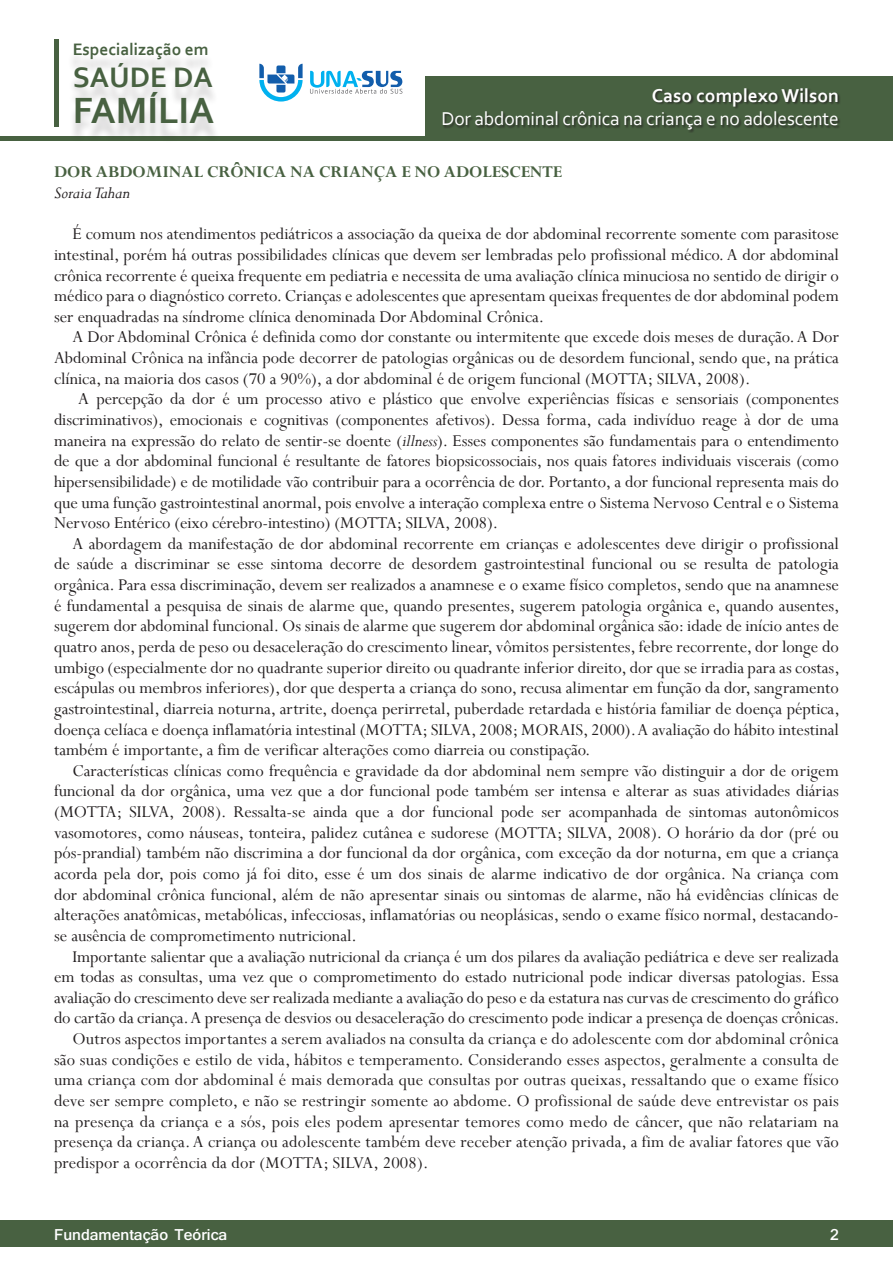
<style>
.page{position:relative;width:893px;height:1263px;background:#fff}
.page>*{position:absolute;margin:0;border:0;box-sizing:border-box;transform-origin:0 0}
.Título_da_folha{font:700 38.25px "Corbel";color:#486141}
.Título_da_folha-2{font:700 29.55px "Corbel";color:#486141}
.Cabeçalho_interno{font:19.5px "Corbel";letter-spacing:-.01em;color:#fff}
.Cabeçalho_interno-2{font:700 19.5px "Corbel";color:#fff}
.Paragrafo_basico{font:18.3px/20.7px "Perpetua";color:#231f20;text-align:justify}
.Paragrafo_bold{font:700 18.3px "Perpetua";color:#486141}
.Autor{font:italic 18.3px "Perpetua";color:#231f20}
.Título_da_folha-3{font:700 17.4px "Corbel";color:#486141}
.rodape_UNA-SUS{font:700 16.5px "Shruti";color:#fff}
.s1{font-style:italic}
</style>
<div class="page">
<div style="left:0;top:1220px;width:893px;height:27px;background:#486141"></div>
<hr style="left:0;top:136px;width:893px;height:4px;background:#486141">
<div style="left:425px;top:77px;width:468px;height:63px;background:#486141"></div>
<div style="left:54px;top:39px;width:5px;height:87px;background:#486141"></div>
<div style="left:67px;top:49px;width:153px;height:94px;background:#231f20;opacity:.2"></div>
<div style="left:442px;top:88px;width:399px;height:45px;background:#231f20;opacity:.75"></div>
<svg style="left:259px;top:64px;width:44px;height:38px"></svg>
<svg style="left:310px;top:71px;width:92px;height:23px"></svg>
<p class="Título_da_folha-3" style="left:73px;top:38px;width:137px">Especialização em</p>
<p class="Título_da_folha-2" style="left:73px;top:58px;width:142px">SAÚDE DA</p>
<p class="Título_da_folha" style="left:73px;top:87px;width:143px">FAMÍLIA</p>
<p class="Cabeçalho_interno-2" style="left:652px;top:84px;width:189px">Caso complexo Wilson</p>
<p class="Cabeçalho_interno" style="left:441px;top:107px;width:399px">Dor abdominal crônica na criança e no adolescente</p>
<p class="Paragrafo_bold" style="left:54px;top:161px;width:510px">DOR ABDOMINAL CRÔNICA NA CRIANÇA E NO ADOLESCENTE</p>
<p class="Autor" style="left:54px;top:181px;width:78px">Soraia Tahan</p>
<p class="Paragrafo_basico" style="left:54px;top:223px;width:786px;text-indent:18px">É comum nos atendimentos pediátricos a associação da queixa de dor abdominal recorrente somente com parasitose intestinal, porém há outras possibilidades clínicas que devem ser lembradas pelo profissional médico. A dor abdominal crônica recorrente é queixa frequente em pediatria e necessita de uma avaliação clínica minuciosa no sentido de dirigir o médico para o diagnóstico correto. Crianças e adolescentes que apresentam queixas frequentes de dor abdominal podem ser enquadradas na síndrome clínica denominada Dor Abdominal Crônica.</p>
<p class="Paragrafo_basico" style="left:54px;top:326px;width:786px;text-indent:18px">A Dor Abdominal Crônica é definida como dor constante ou intermitente que excede dois meses de duração. A Dor Abdominal Crônica na infância pode decorrer de patologias orgânicas ou de desordem funcional, sendo que, na prática clínica, na maioria dos casos (70 a 90%), a dor abdominal é de origem funcional (MOTTA; SILVA, 2008).</p>
<p class="Paragrafo_basico" style="left:54px;top:388px;width:786px;text-indent:24px">A percepção da dor é um processo ativo e plástico que envolve experiências físicas e sensoriais (componentes discriminativos), emocionais e cognitivas (componentes afetivos). Dessa forma, cada indivíduo reage à dor de uma maneira na expressão do relato de sentir-se doente (<span class="s1">illness</span>). Esses componentes são fundamentais para o entendimento de que a dor abdominal funcional é resultante de fatores biopsicossociais, nos quais fatores individuais viscerais (como hipersensibilidade) e de motilidade vão contribuir para a ocorrência de dor. Portanto, a dor funcional representa mais do que uma função gastrointestinal anormal, pois envolve a interação complexa entre o Sistema Nervoso Central e o Sistema Nervoso Entérico (eixo cérebro-intestino) (MOTTA; SILVA, 2008).</p>
<p class="Paragrafo_basico" style="left:54px;top:533px;width:787px;text-indent:18px">A abordagem da manifestação de dor abdominal recorrente em crianças e adolescentes deve dirigir o profissional de saúde a discriminar se esse sintoma decorre de desordem gastrointestinal funcional ou se resulta de patologia orgânica. Para essa discriminação, devem ser realizados a anamnese e o exame físico completos, sendo que na anamnese é fundamental a pesquisa de sinais de alarme que, quando presentes, sugerem patologia orgânica e, quando ausentes, sugerem dor abdominal funcional. Os sinais de alarme que sugerem dor abdominal orgânica são: idade de início antes de quatro anos, perda de peso ou desaceleração do crescimento linear, vômitos persistentes, febre recorrente, dor longe do umbigo (especialmente dor no quadrante superior direito ou quadrante inferior direito, dor que se irradia para as costas, escápulas ou membros inferiores), dor que desperta a criança do sono, recusa alimentar em função da dor, sangramento gastrointestinal, diarreia noturna, artrite, doença perirretal, puberdade retardada e história familiar de doença péptica, doença celíaca e doença inflamatória intestinal (MOTTA; SILVA, 2008; MORAIS, 2000). A avaliação do hábito intestinal também é importante, a fim de verificar alterações como diarreia ou constipação.</p>
<p class="Paragrafo_basico" style="left:54px;top:760px;width:786px;text-indent:18px">Características clínicas como frequência e gravidade da dor abdominal nem sempre vão distinguir a dor de origem funcional da dor orgânica, uma vez que a dor funcional pode também ser intensa e alterar as suas atividades diárias (MOTTA; SILVA, 2008). Ressalta-se ainda que a dor funcional pode ser acompanhada de sintomas autonômicos vasomotores, como náuseas, tonteira, palidez cutânea e sudorese (MOTTA; SILVA, 2008). O horário da dor (pré ou pós-prandial) também não discrimina a dor funcional da dor orgânica, com exceção da dor noturna, em que a criança acorda pela dor, pois como já foi dito, esse é um dos sinais de alarme indicativo de dor orgânica. Na criança com dor abdominal crônica funcional, além de não apresentar sinais ou sintomas de alarme, não há evidências clínicas de alterações anatômicas, metabólicas, infecciosas, inflamatórias ou neoplásicas, sendo o exame físico normal, destacando&shy;se ausência de comprometimento nutricional.</p>
<p class="Paragrafo_basico" style="left:54px;top:945px;width:787px;text-indent:18px">Importante salientar que a avaliação nutricional da criança é um dos pilares da avaliação pediátrica e deve ser realizada em todas as consultas, uma vez que o comprometimento do estado nutricional pode indicar diversas patologias. Essa avaliação do crescimento deve ser realizada mediante a avaliação do peso e da estatura nas curvas de crescimento do gráfico do cartão da criança. A presença de desvios ou desaceleração do crescimento pode indicar a presença de doenças crônicas.</p>
<p class="Paragrafo_basico" style="left:54px;top:1028px;width:786px;text-indent:18px">Outros aspectos importantes a serem avaliados na consulta da criança e do adolescente com dor abdominal crônica são suas condições e estilo de vida, hábitos e temperamento. Considerando esses aspectos, geralmente a consulta de uma criança com dor abdominal é mais demorada que consultas por outras queixas, ressaltando que o exame físico deve ser sempre completo, e não se restringir somente ao abdome. O profissional de saúde deve entrevistar os pais na presença da criança e a sós, pois eles podem apresentar temores como medo de câncer, que não relatariam na presença da criança. A criança ou adolescente também deve receber atenção privada, a fim de avaliar fatores que vão predispor a ocorrência da dor (MOTTA; SILVA, 2008).</p>
<p class="rodape_UNA-SUS" style="left:54px;top:1225px;width:175px">Fundamentação Teórica</p>
<p class="rodape_UNA-SUS" style="left:830px;top:1225px;width:10px">2</p>
</div>
